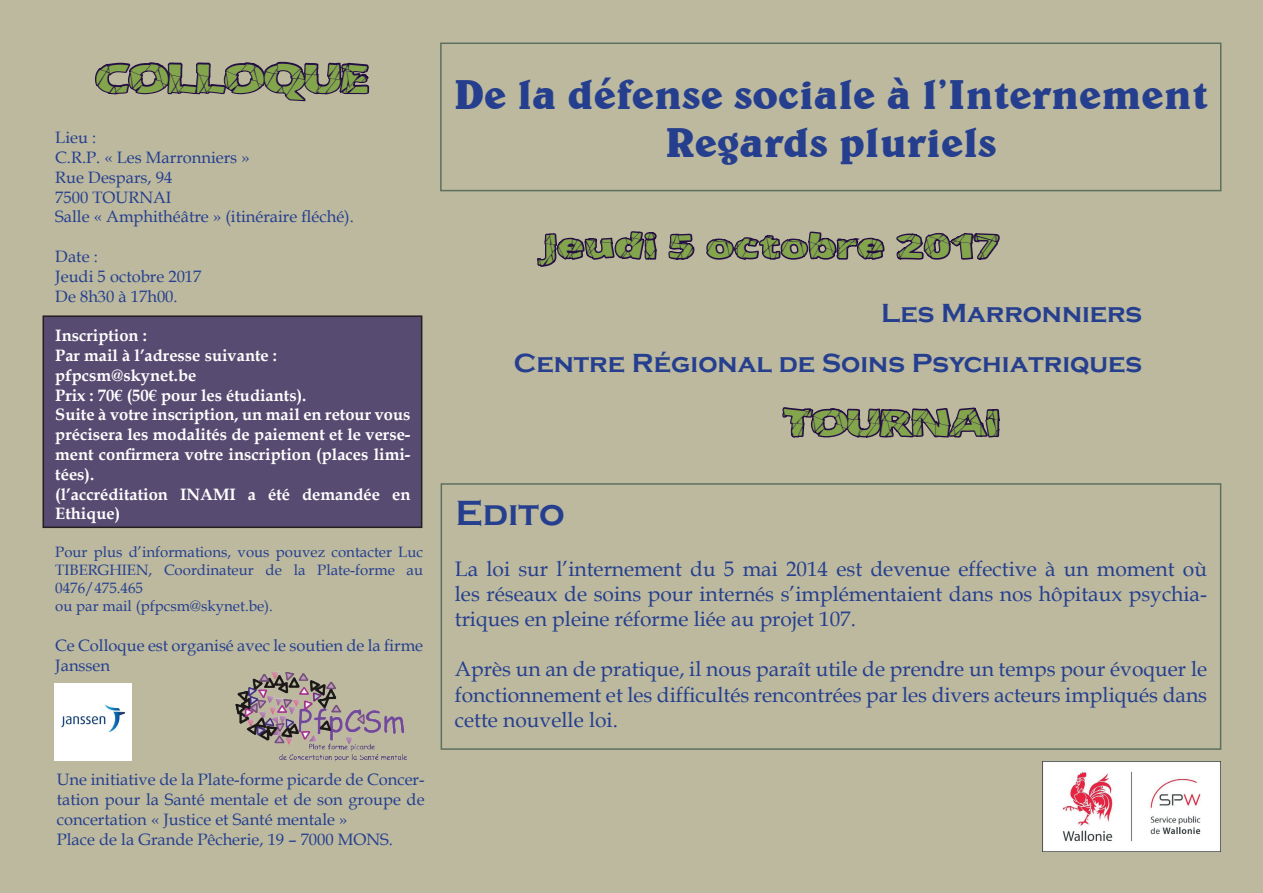
<style>
.page{position:relative;width:1263px;height:893px;background:#bcb99f}
.page>*{position:absolute;margin:0;border:0;box-sizing:border-box;transform-origin:0 0}
.t1{font:700 42px/48px "Belwe BT";color:#253f8e;text-align:center}
.t2{font:700 36px "Copperplate Gothic";color:#253f8e}
.t3{font:33px "Cracked";color:#83a64d}
.t4{font:30px "Cracked";color:#83a64d}
.t5{font:700 27px/49.3px "Copperplate Gothic";color:#253f8e;text-align:right}
.t6{font:27px "Cracked";letter-spacing:.09em;color:#83a64d}
.t7{font:21px/25.2px "Book Antiqua";color:#253f8e;text-align:justify}
.t8{font:16.5px/19.8px "Book Antiqua";color:#253f8e}
.t9{font:700 16.5px/19.8px "Book Antiqua";color:#fff}
.t10{font:15px/18px "Book Antiqua";color:#253f8e}
</style>
<div class="page">
<div style="left:440px;top:43px;width:781px;height:148px;border:1px solid #5d705e"></div>
<div style="left:43px;top:316px;width:379px;height:211px;background:#584b71"></div>
<div style="left:43px;top:315px;width:379px;height:213px;border:2px solid #231f20"></div>
<svg style="left:93px;top:19px;width:278px;height:193px;background:#aea996"></svg>
<svg style="left:536px;top:210px;width:122px;height:107px;background:#a59f91"></svg>
<svg style="left:667px;top:195px;width:29px;height:74px;background:#99928a"></svg>
<svg style="left:704px;top:188px;width:297px;height:329px;background:#afaa97"></svg>
<div style="left:441px;top:483px;width:780px;height:267px;border:2px solid #5d705e"></div>
<img style="left:235px;top:671px;width:172px;height:91px">
<img style="left:54px;top:683px;width:78px;height:78px">
<img style="left:1042px;top:762px;width:178px;height:89px">
<h3 class="t3" style="left:96px;top:53px;width:273px">COLLOQUE</h3>
<p class="t8" style="left:55px;top:127px;width:300px">Lieu :<br>C.R.P. « Les Marronniers »<br>Rue Despars, 94<br>7500 TOURNAI<br>Salle « Amphithéâtre » (itinéraire fléché).</p>
<p class="t8" style="left:55px;top:246px;width:148px">Date :<br>Jeudi 5 octobre 2017<br>De 8h30 à 17h00.</p>
<p class="t9" style="left:55px;top:326px;width:357px">Inscription :<br>Par mail à l’adresse suivante : pfpcsm@skynet.be<br>Prix : 70€ (50€ pour les étudiants).<br>Suite à votre inscription, un mail en retour vous précisera les modalités de paiement et le verse&shy;ment confirmera votre inscription (places limi&shy;tées).<br>(l’accréditation INAMI a été demandée en<br>Ethique)</p>
<p class="t10" style="left:55px;top:543px;width:369px">Pour plus d’informations, vous pouvez contacter Luc TIBERGHIEN, Coordinateur de la Plate-forme au 0476/475.465<br>ou par mail (pfpcsm@skynet.be).</p>
<p class="t8" style="left:55px;top:635px;width:369px">Ce Colloque est organisé avec le soutien de la firme<br>Janssen</p>
<p class="t8" style="left:57px;top:769px;width:369px">Une initiative de la Plate-forme picarde de Concer&shy;tation pour la Santé mentale et de son groupe de concertation « Justice et Santé mentale »<br>Place de la Grande Pêcherie, 19 – 7000 MONS.</p>
<h1 class="t1" style="left:454px;top:69px;width:756px">De la défense sociale à l’Internement<br>Regards pluriels</h1>
<h3 class="t6" style="left:539px;top:226px;width:461px">Jeudi 5 octobre 2017</h3>
<h3 class="t5" style="left:514px;top:289px;width:630px">Les Marronniers<br>Centre Régional de Soins Psychiatriques</h3>
<h2 class="t2" style="left:455px;top:493px;width:111px">Edito</h2>
<h3 class="t4" style="left:784px;top:400px;width:216px">TOURNAI</h3>
<p class="t7" style="left:455px;top:555px;width:754px">La loi sur l’internement du 5 mai 2014 est devenue effective à un moment où les réseaux de soins pour internés s’implémentaient dans nos hôpitaux psychia&shy;triques en pleine réforme liée au projet 107.</p>
<p class="t7" style="left:455px;top:656px;width:754px">Après un an de pratique, il nous paraît utile de prendre un temps pour évoquer le fonctionnement et les difficultés rencontrées par les divers acteurs impliqués dans cette nouvelle loi.</p>
</div>
